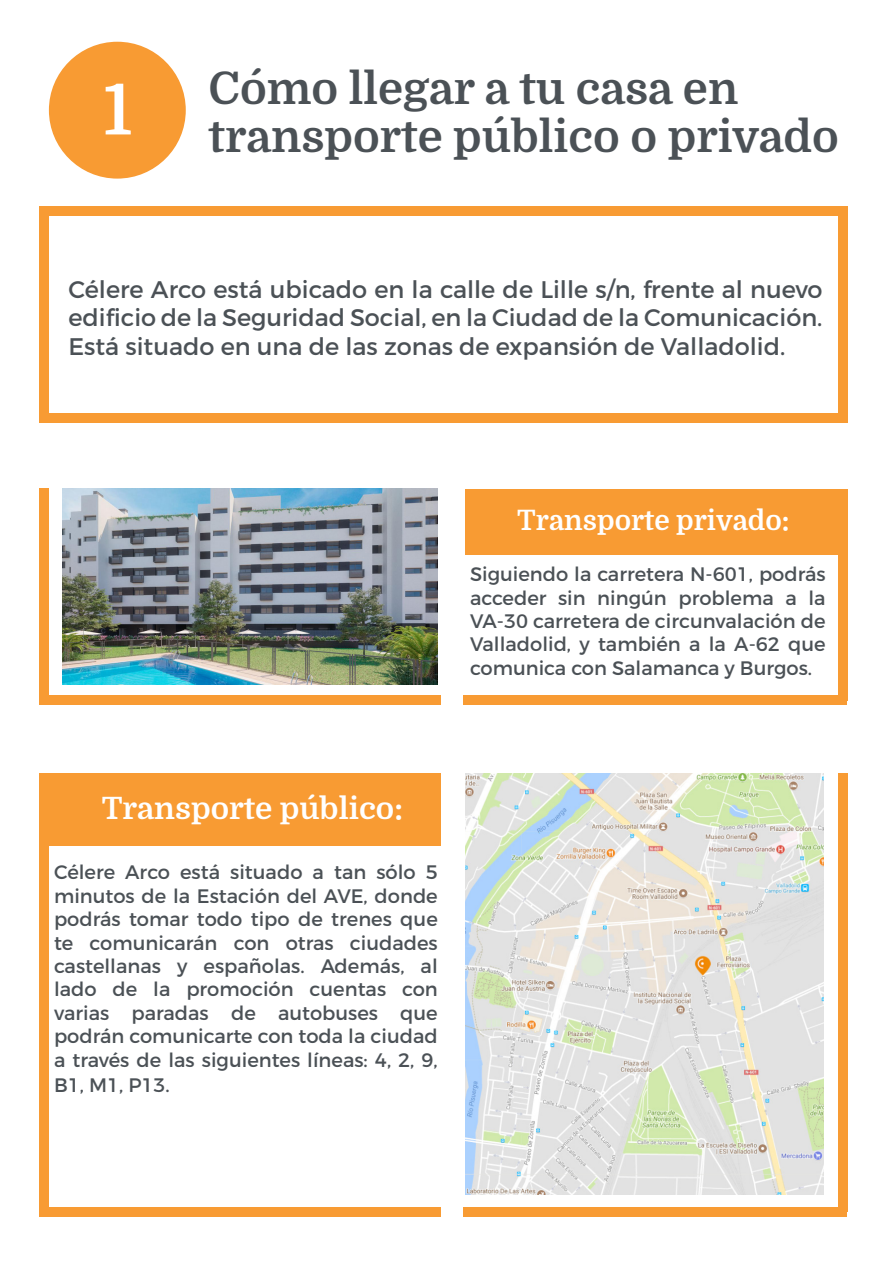
<style>
.page{position:relative;width:893px;height:1263px;background:#fff}
.page>*{position:absolute;margin:0;border:0;box-sizing:border-box;transform-origin:0 0}
.t1{font:700 69.6px "Domine";color:#fff}
.t2{font:700 45px/48px "Domine";color:#4b5156}
.t3{font:700 30.9px "Domine";color:#fff}
.t4{font:700 28.2px "Domine";color:#fff}
.t5{font:24px/28.8px "Montserrat";color:#4b5156;text-align:justify}
.t6{font:19.5px/23.4px "Montserrat";color:#4b5156;text-align:justify}
</style>
<div class="page">
<div style="left:39px;top:696px;width:402px;height:9px;background:#f89b33"></div>
<div style="left:39px;top:489px;width:10px;height:207px;background:#f89b33"></div>
<img style="left:62px;top:489px;width:376px;height:195px">
<div style="left:463px;top:696px;width:384px;height:9px;background:#f89b33"></div>
<div style="left:463px;top:1207px;width:384px;height:9px;background:#f89b33"></div>
<div style="left:838px;top:489px;width:9px;height:211px;background:#f89b33"></div>
<div style="left:838px;top:773px;width:9px;height:439px;background:#f89b33"></div>
<img style="left:466px;top:773px;width:357px;height:421px">
<div style="left:39px;top:1207px;width:402px;height:9px;background:#f89b33"></div>
<div style="left:39px;top:773px;width:9px;height:434px;background:#f89b33"></div>
<div style="left:39px;top:413px;width:808px;height:10px;background:#f89b33"></div>
<div style="left:39px;top:206px;width:808px;height:9px;background:#f89b33"></div>
<div style="left:39px;top:206px;width:10px;height:217px;background:#f89b33"></div>
<div style="left:838px;top:206px;width:9px;height:217px;background:#f89b33"></div>
<div style="left:44px;top:773px;width:397px;height:72px;background:#f89b33"></div>
<div style="left:466px;top:489px;width:374px;height:65px;background:#f89b33"></div>
<div style="left:49px;top:42px;width:137px;height:137px;background:#f89b33;border-radius:50%"></div>
<h1 class="t1" style="left:103px;top:72px;width:30px">1</h1>
<p class="t2" style="left:209px;top:65px;width:632px">Cómo llegar a tu casa en transporte público o privado</p>
<p class="t5" style="left:68px;top:275px;width:755px">Célere Arco está ubicado en la calle de Lille s/n, frente al nuevo edificio de la Seguridad Social, en la Ciudad de la Comunicación.<br>Está situado en una de las zonas de expansión de Valladolid.</p>
<h3 class="t4" style="left:517px;top:505px;width:274px">Transporte privado:</h3>
<p class="t6" style="left:470px;top:562px;width:357px">Siguiendo la carretera N-601, podrás acceder sin ningún problema a la VA-30 carretera de circunvalación de Valladolid, y también a la A-62 que comunica con Salamanca y Burgos.</p>
<h3 class="t3" style="left:102px;top:791px;width:303px">Transporte público:</h3>
<p class="t6" style="left:54px;top:861px;width:385px">Célere Arco está situado a tan sólo 5 minutos de la Estación del AVE, donde podrás tomar todo tipo de trenes que te comunicarán con otras ciudades castellanas y españolas. Además, al lado de la promoción cuentas con varias paradas de autobuses que podrán comunicarte con toda la ciudad a través de las siguientes líneas: 4, 2, 9,</p>
<p class="t6" style="left:54px;top:1073px;width:117px">B1, M1, P13.</p>
</div>
